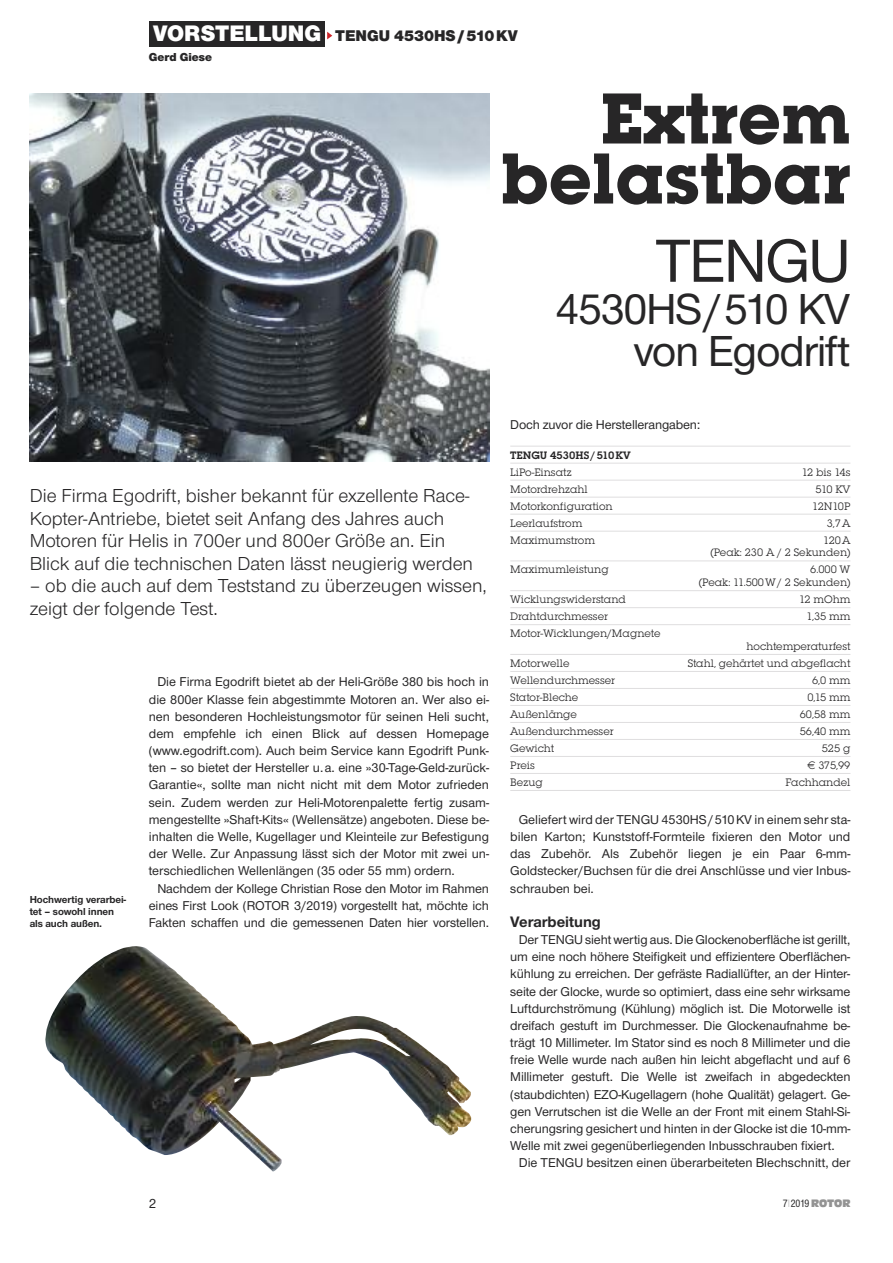
<style>
.page{position:relative;width:893px;height:1263px;background:#fff}
.page>*{position:absolute;margin:0;border:0;box-sizing:border-box;transform-origin:0 0}
.t1{font:700 75px/60px "Lubalin Graph Itc T";color:#272627;text-align:right}
.t2{font:500 63px "Nimbus San Nov T";letter-spacing:-.03em;color:#272627}
.t3{font:500 45px/42px "Nimbus San Nov T";letter-spacing:-.03em;color:#272627;text-align:right}
.t4{font:19.5px/22.5px "Nimbus San Nov T";color:#272627}
.t5{font:900 16.2px "Nimbus San Nov T";color:#272627}
.t6{font:700 15.75px "Nimbus San Nov T";color:#272627}
.t7{font:500 13.8px "Nimbus San Nov T";color:#272627}
.t8{font:500 13.35px/17.2px "Nimbus San Nov T";color:#272627;text-align:justify}
.t9{font:900 12px "Nimbus San Nov T";color:#272627}
.t10{font:11.25px/12.8px "Lubalin Graph Itc T";color:#272627;text-align:right}
.t11{font:600 11.25px "Lubalin Graph Itc T";color:#272627}
.t12{font:11.25px "Nimbus San T Reg Con";letter-spacing:-.01em;color:#272627}
.t13{font:700 10.5px/12px "Nimbus San Nov T";letter-spacing:-.005em;color:#272627}
.s1{font-size:23.25px;color:#fff}
.s2{color:#c9c9c9}
.s3{font-family:"Antique Olive T Compact";color:#939393}
</style>
<div class="page">
<div style="left:149px;top:21px;width:175px;height:26px;background:#272627"></div>
<svg style="left:327px;top:32px;width:5px;height:7px"></svg>
<img style="left:30px;top:94px;width:459px;height:368px">
<img style="left:45px;top:946px;width:426px;height:226px">
<hr style="left:510px;top:446px;width:340px;height:1px;background:#dfdedf">
<hr style="left:510px;top:463px;width:340px;height:1px;background:#dfdedf">
<hr style="left:510px;top:480px;width:340px;height:1px;background:#dfdedf">
<hr style="left:510px;top:497px;width:340px;height:1px;background:#dfdedf">
<hr style="left:510px;top:514px;width:340px;height:1px;background:#dfdedf">
<hr style="left:510px;top:531px;width:340px;height:1px;background:#dfdedf">
<hr style="left:510px;top:560px;width:340px;height:1px;background:#dfdedf">
<hr style="left:510px;top:590px;width:340px;height:1px;background:#dfdedf">
<hr style="left:510px;top:607px;width:340px;height:1px;background:#dfdedf">
<hr style="left:510px;top:624px;width:340px;height:1px;background:#dfdedf">
<hr style="left:510px;top:654px;width:340px;height:1px;background:#dfdedf">
<hr style="left:510px;top:671px;width:340px;height:1px;background:#dfdedf">
<hr style="left:510px;top:688px;width:340px;height:1px;background:#dfdedf">
<hr style="left:510px;top:705px;width:340px;height:1px;background:#dfdedf">
<hr style="left:510px;top:722px;width:340px;height:1px;background:#dfdedf">
<hr style="left:510px;top:739px;width:340px;height:1px;background:#dfdedf">
<hr style="left:510px;top:756px;width:340px;height:1px;background:#dfdedf">
<hr style="left:510px;top:773px;width:340px;height:1px;background:#dfdedf">
<hr style="left:510px;top:790px;width:340px;height:1px;background:#dfdedf">
<p class="t5" style="left:153px;top:26px;width:366px"><span class="s1">VORSTELLUNG</span> TENGU 4530HS/510KV</p>
<p class="t9" style="left:149px;top:49px;width:65px">Gerd Giese</p>
<h1 class="t1" style="left:501px;top:88px;width:351px">Extrem belastbar</h1>
<h2 class="t2" style="left:655px;top:223px;width:197px">TENGU</h2>
<h3 class="t3" style="left:556px;top:287px;width:296px">4530HS/510 KV von Egodrift</h3>
<h3 class="t4" style="left:30px;top:484px;width:445px">Die Firma Egodrift, bisher bekannt für exzellente Race-Kopter-Antriebe, bietet seit Anfang des Jahres auch Motoren für Helis in 700er und 800er Größe an. Ein Blick auf die technischen Daten lässt neugierig werden</h3>
<h3 class="t4" style="left:30px;top:574px;width:459px">– ob die auch auf dem Teststand zu überzeugen wissen, zeigt der folgende Test.</h3>
<p class="t13" style="left:30px;top:894px;width:98px">Hochwertig verarbei&shy;tet – sowohl innen als auch außen.</p>
<p class="t8" style="left:149px;top:673px;width:342px;text-indent:9px">Die Firma Egodrift bietet ab der Heli-Größe 380 bis hoch in die 800er Klasse fein abgestimmte Motoren an. Wer also ei&shy;nen besonderen Hochleistungsmotor für seinen Heli sucht, dem empfehle ich einen Blick auf dessen Homepage (www.egodrift.com). Auch beim Service kann Egodrift Punk&shy;ten – so bietet der Hersteller u.a. eine »30-Tage-Geld-zurück-Garantie«, sollte man nicht nicht mit dem Motor zufrieden sein. Zudem werden zur Heli-Motorenpalette fertig zusam&shy;mengestellte »Shaft-Kits« (Wellensätze) angeboten. Diese be&shy;inhalten die Welle, Kugellager und Kleinteile zur Befestigung der Welle. Zur Anpassung lässt sich der Motor mit zwei un&shy;terschiedlichen Wellenlängen (35 oder 55 mm) ordern.</p>
<p class="t8" style="left:149px;top:879px;width:342px;text-indent:9px">Nachdem der Kollege Christian Rose den Motor im Rahmen eines First Look (ROTOR 3/2019) vorgestellt hat, möchte ich Fakten schaffen und die gemessenen Daten hier vorstellen.</p>
<p class="t8" style="left:510px;top:415px;width:192px">Doch zuvor die Herstellerangaben:</p>
<p class="t11" style="left:510px;top:448px;width:122px">TENGU 4530HS/510KV</p>
<p class="t10" style="left:510px;top:465px;width:63px">LiPo-Einsatz</p>
<p class="t10" style="left:802px;top:465px;width:50px">12 bis 14s</p>
<p class="t10" style="left:510px;top:482px;width:79px">Motordrehzahl</p>
<p class="t10" style="left:816px;top:482px;width:36px">510 KV</p>
<p class="t10" style="left:510px;top:499px;width:104px">Motorkonfiguration</p>
<p class="t10" style="left:812px;top:499px;width:40px">12N10P</p>
<p class="t10" style="left:510px;top:516px;width:74px">Leerlaufstrom</p>
<p class="t10" style="left:827px;top:516px;width:25px">3,7A</p>
<p class="t10" style="left:510px;top:533px;width:86px">Maximumstrom</p>
<p class="t10" style="left:710px;top:533px;width:142px">120A<br>(Peak: 230 A / 2 Sekunden)</p>
<p class="t10" style="left:510px;top:563px;width:100px">Maximumleistung</p>
<p class="t10" style="left:699px;top:563px;width:153px">6.000 W<br>(Peak: 11.500W/ 2 Sekunden)</p>
<p class="t10" style="left:510px;top:593px;width:117px">Wicklungswiderstand</p>
<p class="t10" style="left:799px;top:593px;width:53px">12 mOhm</p>
<p class="t10" style="left:510px;top:610px;width:99px">Drahtdurchmesser</p>
<p class="t10" style="left:806px;top:610px;width:46px">1,35 mm</p>
<p class="t10" style="left:510px;top:627px;width:152px">Motor-Wicklungen/Magnete</p>
<p class="t10" style="left:746px;top:639px;width:105px">hochtemperaturfest</p>
<p class="t10" style="left:510px;top:656px;width:61px">Motorwelle</p>
<p class="t10" style="left:688px;top:656px;width:164px">Stahl, gehärtet und abgeflacht</p>
<p class="t10" style="left:510px;top:673px;width:106px">Wellendurchmesser</p>
<p class="t10" style="left:812px;top:673px;width:40px">6,0 mm</p>
<p class="t10" style="left:510px;top:690px;width:70px">Stator-Bleche</p>
<p class="t10" style="left:807px;top:690px;width:45px">0,15 mm</p>
<p class="t10" style="left:510px;top:707px;width:68px">Außenlänge</p>
<p class="t10" style="left:800px;top:707px;width:52px">60,58 mm</p>
<p class="t10" style="left:510px;top:724px;width:105px">Außendurchmesser</p>
<p class="t10" style="left:800px;top:724px;width:52px">56,40 mm</p>
<p class="t10" style="left:510px;top:741px;width:46px">Gewicht</p>
<p class="t10" style="left:822px;top:741px;width:30px">525 g</p>
<p class="t10" style="left:510px;top:758px;width:26px">Preis</p>
<p class="t10" style="left:818px;top:758px;width:34px">375,99</p>
<p class="t10" style="left:510px;top:775px;width:34px">Bezug</p>
<p class="t10" style="left:786px;top:775px;width:66px">Fachhandel</p>
<p class="t8" style="left:510px;top:811px;width:342px;text-indent:9px">Geliefert wird der TENGU 4530HS/510KV in einem sehr sta&shy;bilen Karton; Kunststoff-Formteile fixieren den Motor und das Zubehör. Als Zubehör liegen je ein Paar 6-mm-Goldstecker/Buchsen für die drei Anschlüsse und vier Inbus&shy;schrauben bei.</p>
<p class="t6" style="left:510px;top:912px;width:92px">Verarbeitung</p>
<p class="t8" style="left:510px;top:931px;width:342px;text-indent:9px">Der TENGU sieht wertig aus. Die Glockenoberfläche ist gerillt, um eine noch höhere Steifigkeit und effizientere Oberflächen&shy;kühlung zu erreichen. Der gefräste Radiallüfter, an der Hinter&shy;seite der Glocke, wurde so optimiert, dass eine sehr wirksame Luftdurchströmung (Kühlung) möglich ist. Die Motorwelle ist dreifach gestuft im Durchmesser. Die Glockenaufnahme be&shy;trägt 10 Millimeter. Im Stator sind es noch 8 Millimeter und die freie Welle wurde nach außen hin leicht abgeflacht und auf 6<br>Millimeter gestuft. Die Welle ist zweifach in abgedeckten (staubdichten) EZO-Kugellagern (hohe Qualität) gelagert. Ge&shy;gen Verrutschen ist die Welle an der Front mit einem Stahl-Si&shy;cherungsring gesichert und hinten in der Glocke ist die 10-mm-Welle mit zwei gegenüberliegenden Inbusschrauben fixiert.</p>
<p class="t8" style="left:519px;top:1154px;width:333px">Die TENGU besitzen einen überarbeiteten Blechschnitt, der</p>
<p class="t7" style="left:149px;top:1195px;width:9px">2</p>
<p class="t12" style="left:783px;top:1196px;width:69px">7<span class="s2">I</span>2019 <span class="s3">ROTOR</span></p>
</div>
